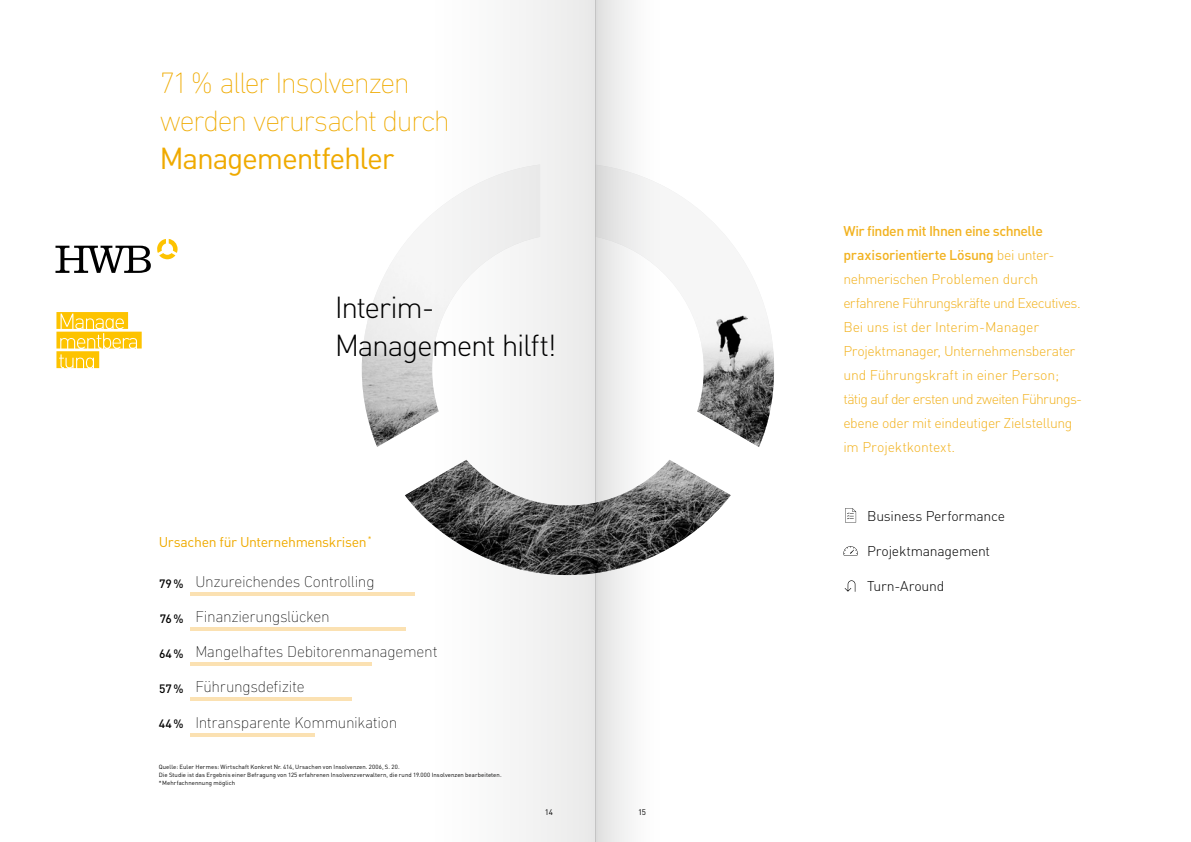
<style>
.page{position:relative;width:1191px;height:842px;background:#fff}
.page>*{position:absolute;margin:0;border:0;box-sizing:border-box;transform-origin:0 0}
.t1{font:200 30px/38px "DIN Next LT Pro";letter-spacing:-.05em;color:#efaa00}
.t2{font:300 30px/38px "DINOT";letter-spacing:-.045em;color:#000}
.t3{font:30px "DINOT";letter-spacing:-.045em;color:#efaa00}
.t4{font:200 16px/35.1px "DIN Next LT Pro";letter-spacing:-.02em;color:#000}
.t5{font:300 14px/24px "DINOT";letter-spacing:-.025em;color:#f2b21f}
.t6{font:300 14px "DINOT";letter-spacing:-.015em;color:#000}
.t7{font:14px "DINOT";letter-spacing:-.025em;color:#efaa00}
.t8{font:500 12px "DINOT";letter-spacing:.005em;color:#000}
.t9{font:8px "DINOT";color:#000}
.t10{font:6px/8px "DINOT";letter-spacing:.015em;color:#000}
.s1{font-family:"DINOT";font-weight:500;font-size:12px}
.s2{font-weight:500}
</style>
<div class="page">
<svg style="left:56px;top:312px;width:86px;height:56px"></svg>
<svg style="left:157px;top:239px;width:21px;height:20px"></svg>
<svg style="left:55px;top:246px;width:96px;height:27px"></svg>
<img style="left:361px;top:192px;width:413px;height:355px">
<svg style="left:844px;top:580px;width:11px;height:12px"></svg>
<svg style="left:843px;top:546px;width:14px;height:9px"></svg>
<svg style="left:845px;top:508px;width:11px;height:14px"></svg>
<hr style="left:190px;top:592px;width:224px;height:4px;background:#fbe1b2">
<hr style="left:190px;top:627px;width:216px;height:4px;background:#fbe1b2">
<hr style="left:190px;top:662px;width:182px;height:4px;background:#fbe1b2">
<hr style="left:190px;top:697px;width:162px;height:4px;background:#fbe1b2">
<hr style="left:190px;top:733px;width:125px;height:3px;background:#fbe1b2">
<svg style="left:595px;top:0;width:77px;height:842px"></svg>
<svg style="left:434px;top:0;width:161px;height:842px"></svg>
<h1 class="t1" style="left:159px;top:63px;width:292px">71% aller Insolvenzen werden verursacht durch</h1>
<h1 class="t3" style="left:159px;top:139px;width:237px">Managementfehler</h1>
<h1 class="t2" style="left:335px;top:288px;width:223px">Interim-<br>Management hilft!</h1>
<p class="t7" style="left:159px;top:533px;width:214px">Ursachen für Unternehmenskrisen <sup>*</sup></p>
<p class="t4" style="left:159px;top:564px;width:217px"><span class="s1">79%</span> Unzureichendes Controlling</p>
<p class="t8" style="left:160px;top:611px;width:25px">76%</p>
<p class="t8" style="left:159px;top:646px;width:26px">64%</p>
<p class="t8" style="left:159px;top:681px;width:26px">57%</p>
<p class="t8" style="left:159px;top:716px;width:26px">44%</p>
<p class="t4" style="left:195px;top:599px;width:243px">Finanzierungslücken<br>Mangelhaftes Debitorenmanagement<br>Führungsdefizite<br>Intransparente Kommunikation</p>
<p class="t10" style="left:159px;top:762px;width:344px">Quelle: Euler Hermes: Wirtschaft Konkret Nr. 414, Ursachen von Insolvenzen. 2006, S. 20.<br>Die Studie ist das Ergebnis einer Befragung von 125 erfahrenen Insolvenzverwaltern, die rund 19.000 Insolvenzen bearbeiteten. *Mehrfachnennung möglich</p>
<p class="t9" style="left:545px;top:807px;width:10px">14</p>
<p class="t9" style="left:638px;top:807px;width:10px">15</p>
<p class="t5" style="left:843px;top:218px;width:240px"><span class="s2">Wir finden mit Ihnen eine schnelle praxisorientierte Lösung</span> bei unter&shy;nehmerischen Problemen durch erfahrene Führungskräfte und Executives.<br>Bei uns ist der Interim-Manager Projektmanager, Unternehmensberater und Führungskraft in einer Person; tätig auf der ersten und zweiten Führungs&shy;ebene oder mit eindeutiger Zielstellung im Projektkontext.</p>
<p class="t6" style="left:867px;top:508px;width:139px">Business Performance</p>
<p class="t6" style="left:867px;top:543px;width:124px">Projektmanagement</p>
<p class="t6" style="left:867px;top:578px;width:79px">Turn-Around</p>
</div>
